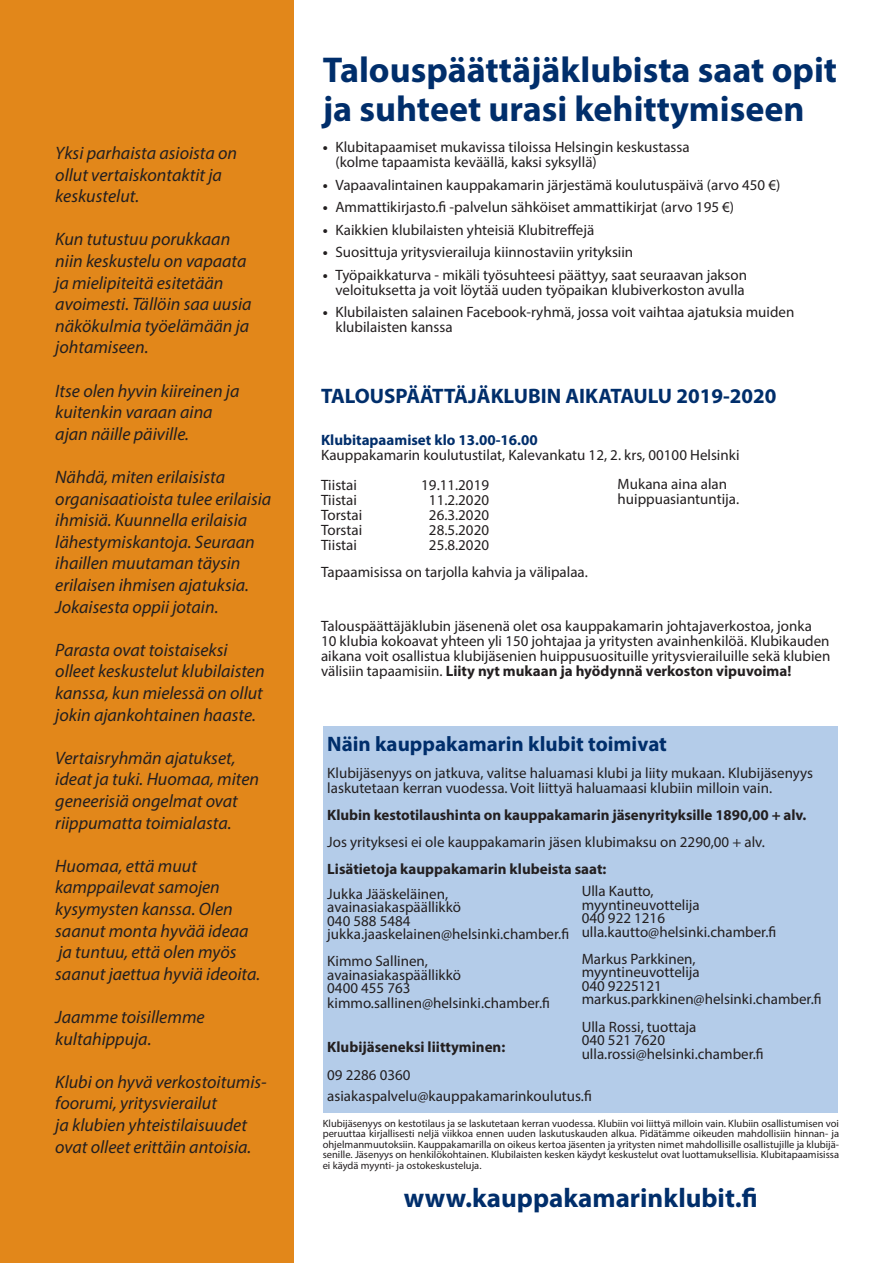
<style>
.page{position:relative;width:893px;height:1263px;background:#fff}
.page>*{position:absolute;margin:0;border:0;box-sizing:border-box;transform-origin:0 0}
.t1{font:700 36px/39px "Myriad Pro";color:#002e6b}
.t2{font:700 27px "Myriad Pro";color:#002e6b}
.t3{font:700 21px "Myriad Pro";color:#002e6b}
.t4{font:italic 18px/21.6px "Myriad Pro";color:#231f20}
.t5{font:15px/15px "Myriad Pro";color:#231f20}
.t6{font:700 15px "Myriad Pro";color:#231f20}
.t7{font:10.5px/10.5px "Myriad Pro";color:#231f20;text-align:justify}
.s1{font-weight:700}
.s2{font-weight:700;color:#002e6b}
</style>
<div class="page">
<div style="left:0;top:0;width:293px;height:1263px;background:#e2871a"></div>
<div style="left:323px;top:726px;width:515px;height:387px;background:#b4cce9"></div>
<p class="t4" style="left:55px;top:142px;width:183px">Yksi parhaista asioista on ollut vertaiskontaktit ja keskustelut.</p>
<p class="t4" style="left:55px;top:228px;width:198px">Kun tutustuu porukkaan niin keskustelu on vapaata ja mielipiteitä esitetään avoimesti. Tällöin saa uusia näkökulmia työelämään ja johtamiseen.</p>
<p class="t4" style="left:55px;top:379px;width:186px">Itse olen hyvin kiireinen ja kuitenkin varaan aina ajan näille päiville.</p>
<p class="t4" style="left:55px;top:466px;width:218px">Nähdä, miten erilaisista organisaatioista tulee erilaisia ihmisiä. Kuunnella erilaisia lähestymiskantoja. Seuraan ihaillen muutaman täysin erilaisen ihmisen ajatuksia.<br>Jokaisesta oppii jotain.</p>
<p class="t4" style="left:55px;top:639px;width:211px">Parasta ovat toistaiseksi olleet keskustelut klubilaisten kanssa, kun mielessä on ollut jokin ajankohtainen haaste.</p>
<p class="t4" style="left:55px;top:747px;width:205px">Vertaisryhmän ajatukset, ideat ja tuki. Huomaa, miten geneerisiä ongelmat ovat riippumatta toimialasta.</p>
<p class="t4" style="left:55px;top:855px;width:207px">Huomaa, että muut kamppailevat samojen kysymysten kanssa. Olen saanut monta hyvää ideaa ja tuntuu, että olen myös saanut jaettua hyviä ideoita.</p>
<p class="t4" style="left:55px;top:1006px;width:151px">Jaamme toisillemme kultahippuja.</p>
<p class="t4" style="left:55px;top:1071px;width:213px">Klubi on hyvä verkostoitumis&shy;foorumi, yritysvierailut<br>ja klubien yhteistilaisuudet ovat olleet erittäin antoisia.</p>
<p class="t1" style="left:323px;top:49px;width:516px">Talouspäättäjäklubista saat opit ja suhteet urasi kehittymiseen</p>
<p class="t5" style="left:335px;top:140px;width:356px;text-indent:-13px"><span class="s1">•</span> Klubitapaamiset mukavissa tiloissa Helsingin keskustassa (kolme tapaamista keväällä, kaksi syksyllä)</p>
<p class="t5" style="left:323px;top:177px;width:459px"><span class="s1">•</span> Vapaavalintainen kauppakamarin järjestämä koulutuspäivä (arvo 450 €)</p>
<p class="t5" style="left:323px;top:200px;width:413px"><span class="s1">•</span> Ammattikirjasto.fi -palvelun sähköiset ammattikirjat (arvo 195 €)</p>
<p class="t5" style="left:323px;top:222px;width:273px"><span class="s1">•</span> Kaikkien klubilaisten yhteisiä Klubitreffejä</p>
<p class="t5" style="left:323px;top:245px;width:312px"><span class="s1">•</span> Suosittuja yritysvierailuja kiinnostaviin yrityksiin</p>
<p class="t5" style="left:323px;top:267px;width:426px;text-align:right"><span class="s1">•</span> Työpaikkaturva - mikäli työsuhteesi päättyy, saat seuraavan jakson veloituksetta ja voit löytää uuden työpaikan klubiverkoston avulla</p>
<p class="t5" style="left:335px;top:305px;width:460px;text-indent:-13px"><span class="s1">•</span> Klubilaisten salainen Facebook-ryhmä, jossa voit vaihtaa ajatuksia muiden klubilaisten kanssa</p>
<p class="t3" style="left:321px;top:382px;width:457px">TALOUSPÄÄTTÄJÄKLUBIN AIKATAULU 2019-2020</p>
<p class="t5" style="left:321px;top:432px;width:420px"><span class="s2">Klubitapaamiset klo 13.00-16.00<br></span>Kauppakamarin koulutustilat, Kalevankatu 12, 2. krs, 00100 Helsinki</p>
<p class="t5" style="left:321px;top:477px;width:37px">Tiistai</p>
<p class="t5" style="left:421px;top:477px;width:69px">19.11.2019</p>
<p class="t5" style="left:321px;top:492px;width:37px">Tiistai</p>
<p class="t5" style="left:429px;top:492px;width:62px">11.2.2020</p>
<p class="t5" style="left:321px;top:507px;width:43px">Torstai</p>
<p class="t5" style="left:429px;top:507px;width:62px">26.3.2020</p>
<p class="t5" style="left:321px;top:522px;width:43px">Torstai</p>
<p class="t5" style="left:429px;top:522px;width:62px">28.5.2020</p>
<p class="t5" style="left:321px;top:537px;width:37px">Tiistai</p>
<p class="t5" style="left:429px;top:537px;width:62px">25.8.2020</p>
<p class="t5" style="left:321px;top:564px;width:268px">Tapaamisissa on tarjolla kahvia ja välipalaa.</p>
<p class="t5" style="left:618px;top:476px;width:111px">Mukana aina alan</p>
<p class="t5" style="left:618px;top:491px;width:123px">huippuasiantuntija.</p>
<p class="t5" style="left:321px;top:618px;width:511px">Talouspäättäjäklubin jäsenenä olet osa kauppakamarin johtajaverkostoa, jonka 10 klubia kokoavat yhteen yli 150 johtajaa ja yritysten avainhenkilöä. Klubikauden aikana voit osallistua klubijäsenien huippusuosituille yritysvierailuille sekä klubien välisiin tapaamisiin. <span class="s1">Liity nyt mukaan ja hyödynnä verkoston vipuvoima!</span></p>
<p class="t3" style="left:327px;top:730px;width:341px">Näin kauppakamarin klubit toimivat</p>
<p class="t5" style="left:327px;top:765px;width:487px">Klubijäsenyys on jatkuva, valitse haluamasi klubi ja liity mukaan. Klubijäsenyys laskutetaan kerran vuodessa. Voit liittyä haluamaasi klubiin milloin vain.</p>
<p class="t6" style="left:327px;top:805px;width:481px">Klubin kestotilaushinta on kauppakamarin jäsenyrityksille 1890,00 + alv.</p>
<p class="t5" style="left:327px;top:834px;width:439px">Jos yrityksesi ei ole kauppakamarin jäsen klubimaksu on 2290,00 + alv.</p>
<p class="t6" style="left:327px;top:859px;width:281px">Lisätietoja kauppakamarin klubeista saat:</p>
<p class="t5" style="left:582px;top:884px;width:73px">Ulla Kautto,</p>
<p class="t5" style="left:582px;top:897px;width:120px">myyntineuvottelija</p>
<p class="t5" style="left:582px;top:911px;width:85px">040 922 1216</p>
<p class="t5" style="left:582px;top:924px;width:196px">ulla.kautto@helsinki.chamber.fi</p>
<p class="t5" style="left:582px;top:951px;width:115px">Markus Parkkinen,</p>
<p class="t5" style="left:582px;top:965px;width:120px">myyntineuvottelija</p>
<p class="t5" style="left:582px;top:978px;width:82px">040 9225121</p>
<p class="t5" style="left:582px;top:992px;width:241px">markus.parkkinen@helsinki.chamber.fi</p>
<p class="t5" style="left:582px;top:1019px;width:116px">Ulla Rossi, tuottaja</p>
<p class="t5" style="left:582px;top:1032px;width:85px">040 521 7620</p>
<p class="t5" style="left:582px;top:1046px;width:184px">ulla.rossi@helsinki.chamber.fi</p>
<p class="t5" style="left:327px;top:886px;width:122px">Jukka Jääskeläinen,</p>
<p class="t5" style="left:327px;top:900px;width:243px;line-height:13.5px">avainasiakaspäällikkö<br>040 588 5484 jukka.jaaskelainen@helsinki.chamber.fi</p>
<p class="t5" style="left:327px;top:954px;width:102px">Kimmo Sallinen,</p>
<p class="t5" style="left:327px;top:967px;width:135px">avainasiakaspäällikkö</p>
<p class="t5" style="left:327px;top:981px;width:85px">0400 455 763</p>
<p class="t5" style="left:327px;top:996px;width:224px">kimmo.sallinen@helsinki.chamber.fi</p>
<p class="t6" style="left:327px;top:1037px;width:180px">Klubijäseneksi liittyminen:</p>
<p class="t5" style="left:327px;top:1068px;width:85px">09 2286 0360</p>
<p class="t5" style="left:327px;top:1089px;width:266px">asiakaspalvelu@kauppakamarinkoulutus.fi</p>
<p class="t7" style="left:323px;top:1118px;width:518px">Klubijäsenyys on kestotilaus ja se laskutetaan kerran vuodessa. Klubiin voi liittyä milloin vain. Klubiin osallistumisen voi peruuttaa kirjallisesti neljä viikkoa ennen uuden laskutuskauden alkua. Pidätämme oikeuden mahdollisiin hinnan- ja ohjelmanmuutoksiin. Kauppakamarilla on oikeus kertoa jäsenten ja yritysten nimet mahdollisille osallistujille ja klubijä&shy;senille. Jäsenyys on henkilökohtainen. Klubilaisten kesken käydyt keskustelut ovat luottamuksellisia. Klubitapaamisissa ei käydä myynti- ja ostokeskusteluja.</p>
<p class="t2" style="left:404px;top:1180px;width:355px">www.kauppakamarinklubit.fi</p>
</div>
